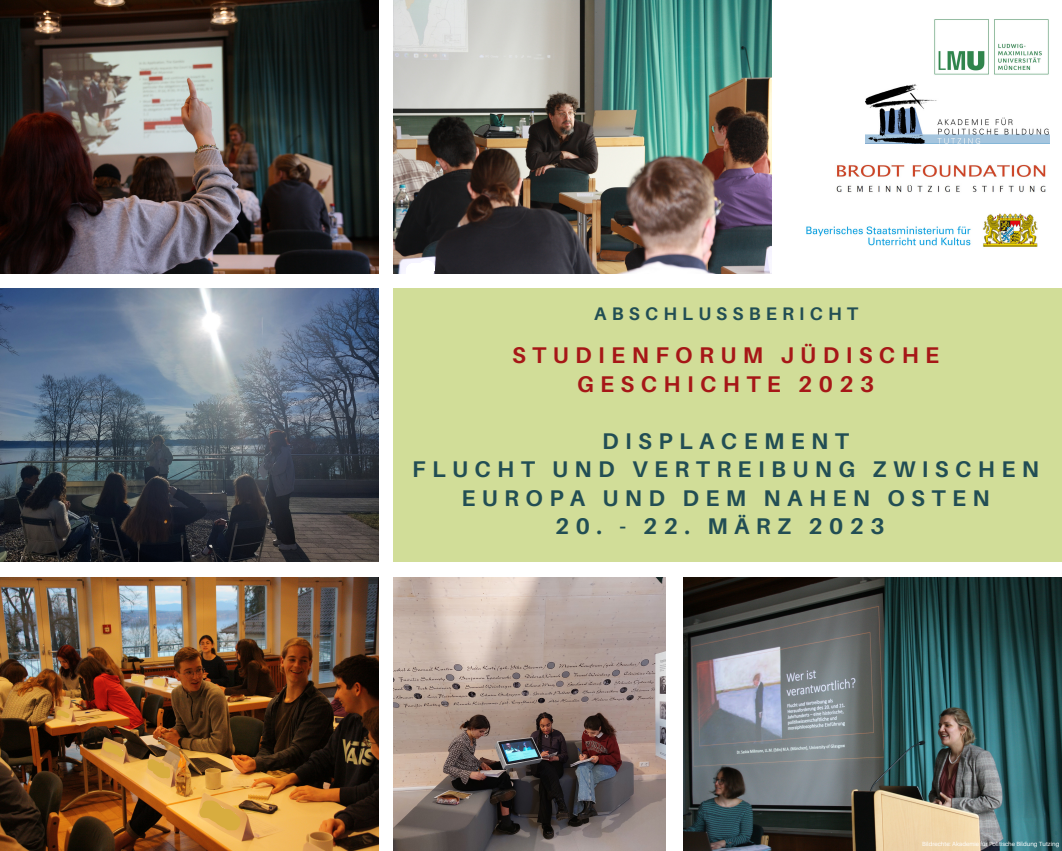
<style>
.page{position:relative;width:1062px;height:851px;background:#fff}
.page>*{position:absolute;margin:0;border:0;box-sizing:border-box;transform-origin:0 0}
.t1{font:700 22.65px/28.5px "Aileron";letter-spacing:.285em;color:#224e54;text-align:center}
.t2{font:700 22.65px/28.5px "Aileron";letter-spacing:.285em;color:#a61717;text-align:center}
.t3{font:700 18.15px "Aileron";letter-spacing:.285em;color:#224e54}
.t4{font:6px "Aileron";color:#fff}
</style>
<div class="page">
<img style="left:0;top:0;width:379px;height:273px">
<img style="left:393px;top:0;width:379px;height:273px">
<img style="left:0;top:577px;width:379px;height:273px">
<img style="left:0;top:288px;width:379px;height:273px">
<img style="left:683px;top:577px;width:379px;height:273px">
<img style="left:393px;top:577px;width:272px;height:273px">
<img style="left:934px;top:19px;width:115px;height:56px">
<img style="left:836px;top:164px;width:210px;height:28px">
<img style="left:806px;top:213px;width:232px;height:34px">
<img style="left:866px;top:84px;width:183px;height:60px">
<div style="left:393px;top:288px;width:669px;height:273px;background:#d1dd98"></div>
<svg style="left:406px;top:260px;width:29px;height:14px"></svg>
<svg style="left:201px;top:801px;width:39px;height:29px"></svg>
<svg style="left:147px;top:759px;width:23px;height:19px"></svg>
<svg style="left:103px;top:741px;width:21px;height:15px"></svg>
<svg style="left:57px;top:710px;width:12px;height:8px"></svg>
<svg style="left:64px;top:699px;width:5px;height:5px"></svg>
<svg style="left:131px;top:675px;width:12px;height:8px"></svg>
<svg style="left:153px;top:678px;width:12px;height:8px"></svg>
<p class="t3" style="left:594px;top:302px;width:265px">ABSCHLUSSBERICHT</p>
<p class="t2" style="left:512px;top:340px;width:429px">STUDIENFORUM JÜDISCHE<br>GESCHICHTE 2023</p>
<p class="t1" style="left:412px;top:426px;width:628px">DISPLACEMENT<br>FLUCHT UND VERTREIBUNG ZWISCHEN<br>EUROPA UND DEM NAHEN OSTEN</p>
<p class="t1" style="left:555px;top:511px;width:331px">20. - 22. MÄRZ 2023</p>
<p class="t4" style="left:922px;top:840px;width:139px">Bildrechte: Akademie für Politische Bildung Tutzing</p>
</div>
